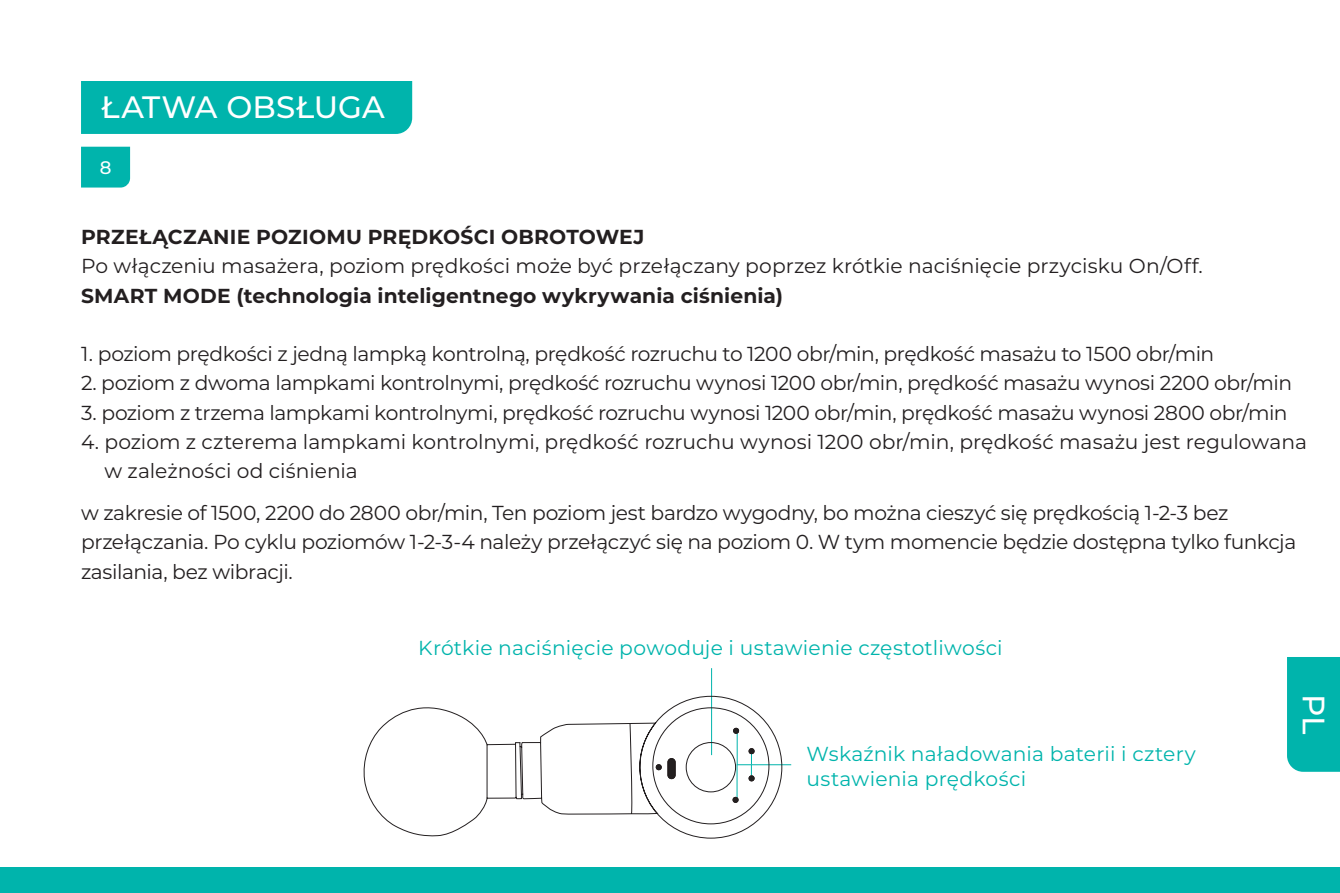
<style>
.page{position:relative;width:1340px;height:893px;background:#fff}
.page>*{position:absolute;margin:0;border:0;box-sizing:border-box;transform-origin:0 0}
.t1{font:500 30.82px "Montserrat";color:#fff}
.t2{font:20.25px/29.2px "Montserrat";letter-spacing:-.015em;color:#231f20}
.t3{font:20.25px/24.3px "Montserrat";letter-spacing:.01em;color:#00b4ac}
.t4{font:700 20.25px "Montserrat";letter-spacing:.01em;color:#231f20}
.t5{font:500 18.22px "Montserrat";color:#fff}
</style>
<div class="page">
<div style="left:0;top:867px;width:1339px;height:26px;background:#00b4ac"></div>
<div style="left:1287px;top:657px;width:52px;height:115px;background:#00b4ac"></div>
<div style="left:81px;top:147px;width:49px;height:41px;background:#00b4ac"></div>
<div style="left:81px;top:81px;width:331px;height:53px;background:#00b4ac"></div>
<hr style="left:736px;top:764px;width:55px;height:1px;background:#00b4ac">
<hr style="left:711px;top:668px;width:1px;height:87px;background:#00b4ac">
<svg style="left:363px;top:696px;width:419px;height:143px"></svg>
<svg style="left:732px;top:727px;width:7px;height:7px"></svg>
<svg style="left:655px;top:764px;width:6px;height:7px"></svg>
<svg style="left:748px;top:748px;width:6px;height:34px"></svg>
<svg style="left:732px;top:796px;width:6px;height:7px"></svg>
<div style="left:668px;top:759px;width:7px;height:20px;background:#231f20;border-radius:4px"></div>
<div style="left:667px;top:758px;width:8px;height:21px;border:1px solid #231f20;border-radius:4px"></div>
<p class="t1" style="left:101px;top:86px;width:285px">ŁATWA OBSŁUGA</p>
<p class="t5" style="left:100px;top:155px;width:13px">8</p>
<p class="t4" style="left:81px;top:222px;width:565px">PRZEŁĄCZANIE POZIOMU PRĘDKOŚCI OBROTOWEJ</p>
<p class="t2" style="left:81px;top:251px;width:1123px">Po włączeniu masażera, poziom prędkości może być przełączany poprzez krótkie naciśnięcie przycisku On/Off.</p>
<p class="t4" style="left:81px;top:281px;width:703px">SMART MODE (technologia inteligentnego wykrywania ciśnienia)</p>
<p class="t2" style="left:81px;top:339px;width:1134px">1. poziom prędkości z jedną lampką kontrolną, prędkość rozruchu to 1200 obr/min, prędkość masażu to 1500 obr/min</p>
<p class="t2" style="left:81px;top:368px;width:1212px">2. poziom z dwoma lampkami kontrolnymi, prędkość rozruchu wynosi 1200 obr/min, prędkość masażu wynosi 2200 obr/min</p>
<p class="t2" style="left:81px;top:397px;width:1208px">3. poziom z trzema lampkami kontrolnymi, prędkość rozruchu wynosi 1200 obr/min, prędkość masażu wynosi 2800 obr/min</p>
<p class="t2" style="left:104px;top:426px;width:1203px;text-indent:-23px">4. poziom z czterema lampkami kontrolnymi, prędkość rozruchu wynosi 1200 obr/min, prędkość masażu jest regulowana w zależności od ciśnienia</p>
<p class="t2" style="left:81px;top:498px;width:1216px">w zakresie of 1500, 2200 do 2800 obr/min, Ten poziom jest bardzo wygodny, bo można cieszyć się prędkością 1-2-3 bez przełączania. Po cyklu poziomów 1-2-3-4 należy przełączyć się na poziom 0. W tym momencie będzie dostępna tylko funkcja zasilania, bez wibracji.</p>
<p class="t3" style="left:418px;top:635px;width:586px">Krótkie naciśnięcie powoduje i ustawienie częstotliwości</p>
<p class="t3" style="left:806px;top:741px;width:391px">Wskaźnik naładowania baterii i cztery ustawienia prędkości</p>
<p class="t1" style="left:1335px;top:694px;width:42px;rotate:90deg">PL</p>
</div>
